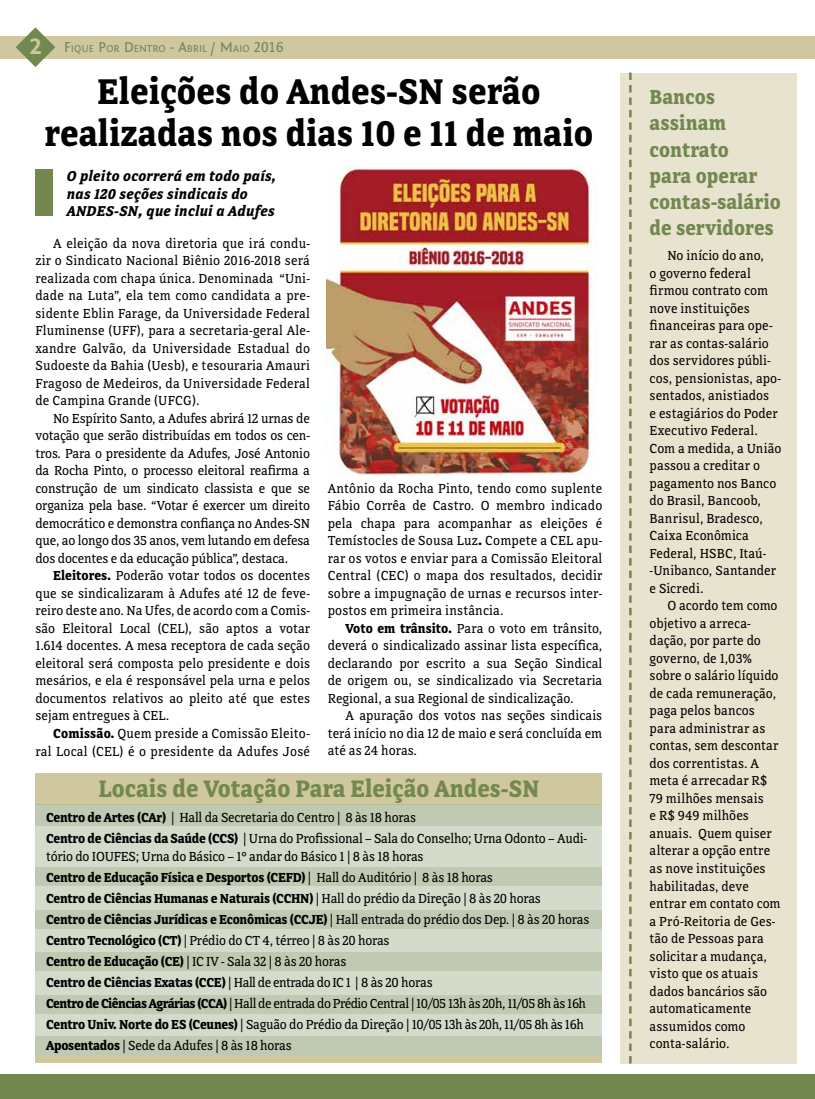
<style>
.page{position:relative;width:815px;height:1099px;background:#fff}
.page>*{position:absolute;margin:0;border:0;box-sizing:border-box;transform-origin:0 0}
.t1{font:700 37.5px/42.5px "Directa Serif";color:#000;text-align:center}
.t2{font:700 25px "Directa Serif";color:#728850}
.t3{font:700 21.25px/26.2px "Directa Serif";color:#728850}
.t4{font:italic 700 15px/17.5px "Directa Serif";letter-spacing:.02em;color:#000}
.t5{font:13.75px/17.5px "Directa Serif";color:#000;text-align:justify}
.t6{font:13.75px/21px "Directa Serif";letter-spacing:-.02em;color:#000}
.t7{font:10.5px "Fontin Sans Small Caps";color:#728850}
.s1{font-family:"Fontin Sans";font-weight:700;font-size:26.25px;color:#cfc89e}
.s2{font-size:15px}
.s3{font-weight:700}
</style>
<div class="page">
<div style="left:0;top:36px;width:815px;height:22px;background:#cfc89e"></div>
<svg style="left:16px;top:27px;width:39px;height:40px"></svg>
<div style="left:0;top:1074px;width:815px;height:24px;background:#728850"></div>
<div style="left:620px;top:73px;width:176px;height:990px;background:#e7e3ce"></div>
<div style="left:35px;top:797px;width:567px;height:257px;background:#d4dbca"></div>
<div style="left:35px;top:1055px;width:567px;height:7px;background:#cfc89e"></div>
<div style="left:35px;top:773px;width:567px;height:31px;background:#cfc89e"></div>
<div style="left:35px;top:170px;width:18px;height:46px;background:#728850"></div>
<svg style="left:629px;top:73px;width:3px;height:990px"></svg>
<div style="left:35px;top:804px;width:567px;height:22px;background:#c0cab2"></div>
<div style="left:35px;top:867px;width:567px;height:19px;background:#c0cab2"></div>
<div style="left:35px;top:910px;width:567px;height:18px;background:#c0cab2"></div>
<div style="left:35px;top:952px;width:567px;height:19px;background:#c0cab2"></div>
<div style="left:35px;top:995px;width:567px;height:18px;background:#c0cab2"></div>
<div style="left:35px;top:1036px;width:567px;height:18px;background:#c0cab2"></div>
<img style="left:326px;top:166px;width:271px;height:309px">
<p class="t7" style="left:29px;top:43px;width:256px"><span class="s1">2</span> <span class="s2">F</span>IQUE <span class="s2">P</span>OR <span class="s2">D</span>ENTRO <span class="s2">- A</span>BRIL <span class="s2">/ M</span>AIO <span class="s2">2016</span></p>
<h1 class="t1" style="left:44px;top:71px;width:550px">Eleições do Andes-SN serão realizadas nos dias 10 e 11 de maio</h1>
<p class="t4" style="left:67px;top:168px;width:211px">O pleito ocorrerá em todo país, nas 120 seções sindicais do<br>ANDES-SN, que inclui a Adufes</p>
<p class="t5" style="left:35px;top:234px;width:276px;text-indent:18px">A eleição da nova diretoria que irá condu&shy;zir o Sindicato Nacional Biênio 2016-2018 será realizada com chapa única. Denominada “Uni&shy;dade na Luta”, ela tem como candidata a pre&shy;sidente Eblin Farage, da Universidade Federal Fluminense (UFF), para a secretaria-geral Ale&shy;xandre Galvão, da Universidade Estadual do Sudoeste da Bahia (Uesb), e tesouraria Amauri Fragoso de Medeiros, da Universidade Federal de Campina Grande (UFCG).</p>
<p class="t5" style="left:35px;top:409px;width:276px;text-indent:18px">No Espírito Santo, a Adufes abrirá 12 urnas de votação que serão distribuídas em todos os cen&shy;tros. Para o presidente da Adufes, José Antonio da Rocha Pinto, o processo eleitoral reafirma a construção de um sindicato classista e que se organiza pela base. “Votar é exercer um direito democrático e demonstra confiança no Andes-SN que, ao longo dos 35 anos, vem lutando em defesa dos docentes e da educação pública”, destaca.</p>
<p class="t5" style="left:35px;top:567px;width:276px;text-indent:18px"><span class="s3">Eleitores.</span> Poderão votar todos os docentes que se sindicalizaram à Adufes até 12 de feve&shy;reiro deste ano. Na Ufes, de acordo com a Comis&shy;são Eleitoral Local (CEL), são aptos a votar 1.614 docentes. A mesa receptora de cada seção eleitoral será composta pelo presidente e dois mesários, e ela é responsável pela urna e pelos documentos relativos ao pleito até que estes sejam entregues à CEL.</p>
<p class="t5" style="left:35px;top:724px;width:276px;text-align:right"><span class="s3">Comissão.</span> Quem preside a Comissão Eleito&shy;ral Local (CEL) é o presidente da Adufes José</p>
<p class="t5" style="left:328px;top:479px;width:276px">Antônio da Rocha Pinto, tendo como suplente Fábio Corrêa de Castro. O membro indicado pela chapa para acompanhar as eleições é Temístocles de Sousa Luz<span class="s3">.</span> Compete a CEL apu&shy;rar os votos e enviar para a Comissão Eleitoral Central (CEC) o mapa dos resultados, decidir sobre a impugnação de urnas e recursos inter&shy;postos em primeira instância.</p>
<p class="t5" style="left:328px;top:619px;width:276px;text-indent:18px"><span class="s3">Voto em trânsito.</span> Para o voto em trânsito, deverá o sindicalizado assinar lista específica, declarando por escrito a sua Seção Sindical de origem ou, se sindicalizado via Secretaria Regional, a sua Regional de sindicalização.</p>
<p class="t5" style="left:328px;top:707px;width:276px;text-indent:18px">A apuração dos votos nas seções sindicais terá início no dia 12 de maio e será concluída em até as 24 horas.</p>
<h2 class="t2" style="left:98px;top:772px;width:443px">Locais de Votação Para Eleição Andes-SN</h2>
<p class="t6" style="left:46px;top:807px;width:543px"><span class="s3">Centro de Artes (CAr)</span> | Hall da Secretaria do Centro | 8 às 18 horas<br><span class="s3">Centro de Ciências da Saúde (CCS)</span> | Urna do Profissional – Sala do Conselho; Urna Odonto – Audi-</p>
<p class="t6" style="left:46px;top:845px;width:545px">tório do IOUFES; Urna do Básico – 1° andar do Básico 1 | 8 às 18 horas<br><span class="s3">Centro de Educação Física e Desportos (CEFD)</span> | Hall do Auditório | 8 às 18 horas<br><span class="s3">Centro de Ciências Humanas e Naturais (CCHN)</span> | Hall do prédio da Direção | 8 às 20 horas<br><span class="s3">Centro de Ciências Jurídicas e Econômicas (CCJE)</span> | Hall entrada do prédio dos Dep. | 8 às 20 horas <span class="s3">Centro Tecnológico (CT)</span> | Prédio do CT 4, térreo | 8 às 20 horas<br><span class="s3">Centro de Educação (CE)</span> | IC IV - Sala 32 | 8 às 20 horas<br><span class="s3">Centro de Ciências Exatas (CCE)</span> | Hall de entrada do IC 1 | 8 às 20 horas<br><span class="s3">Centro de Ciências Agrárias (CCA)</span> | Hall de entrada do Prédio Central | 10/05 13h às 20h, 11/05 8h às 16h <span class="s3">Centro Univ. Norte do ES (Ceunes)</span> | Saguão do Prédio da Direção | 10/05 13h às 20h, 11/05 8h às 16h <span class="s3">Aposentados</span> | Sede da Adufes | 8 às 18 horas</p>
<h3 class="t3" style="left:650px;top:84px;width:133px">Bancos assinam contrato<br>para operar contas-salário de servidores</h3>
<p class="t5" style="left:650px;top:247px;width:133px;text-align:left;text-indent:18px">No início do ano,<br>o governo federal firmou contrato com nove instituições financeiras para ope&shy;rar as contas-salário dos servidores públi&shy;cos, pensionistas, apo&shy;sentados, anistiados<br>e estagiários do Poder<br>Executivo Federal.<br>Com a medida, a União passou a creditar o pagamento nos Banco do Brasil, Bancoob,<br>Banrisul, Bradesco,<br>Caixa Econômica<br>Federal, HSBC, Itaú--Unibanco, Santander e Sicredi.</p>
<p class="t5" style="left:650px;top:597px;width:133px;text-align:left;text-indent:18px">O acordo tem como objetivo a arreca&shy;dação, por parte do governo, de 1,03% sobre o salário líquido de cada remuneração, paga pelos bancos para administrar as contas, sem descontar dos correntistas. A meta é arrecadar R$<br>79 milhões mensais<br>e R$ 949 milhões anuais. Quem quiser alterar a opção entre as nove instituições habilitadas, deve entrar em contato com a Pró-Reitoria de Ges&shy;tão de Pessoas para solicitar a mudança, visto que os atuais dados bancários são automaticamente assumidos como conta-salário.</p>
</div>
